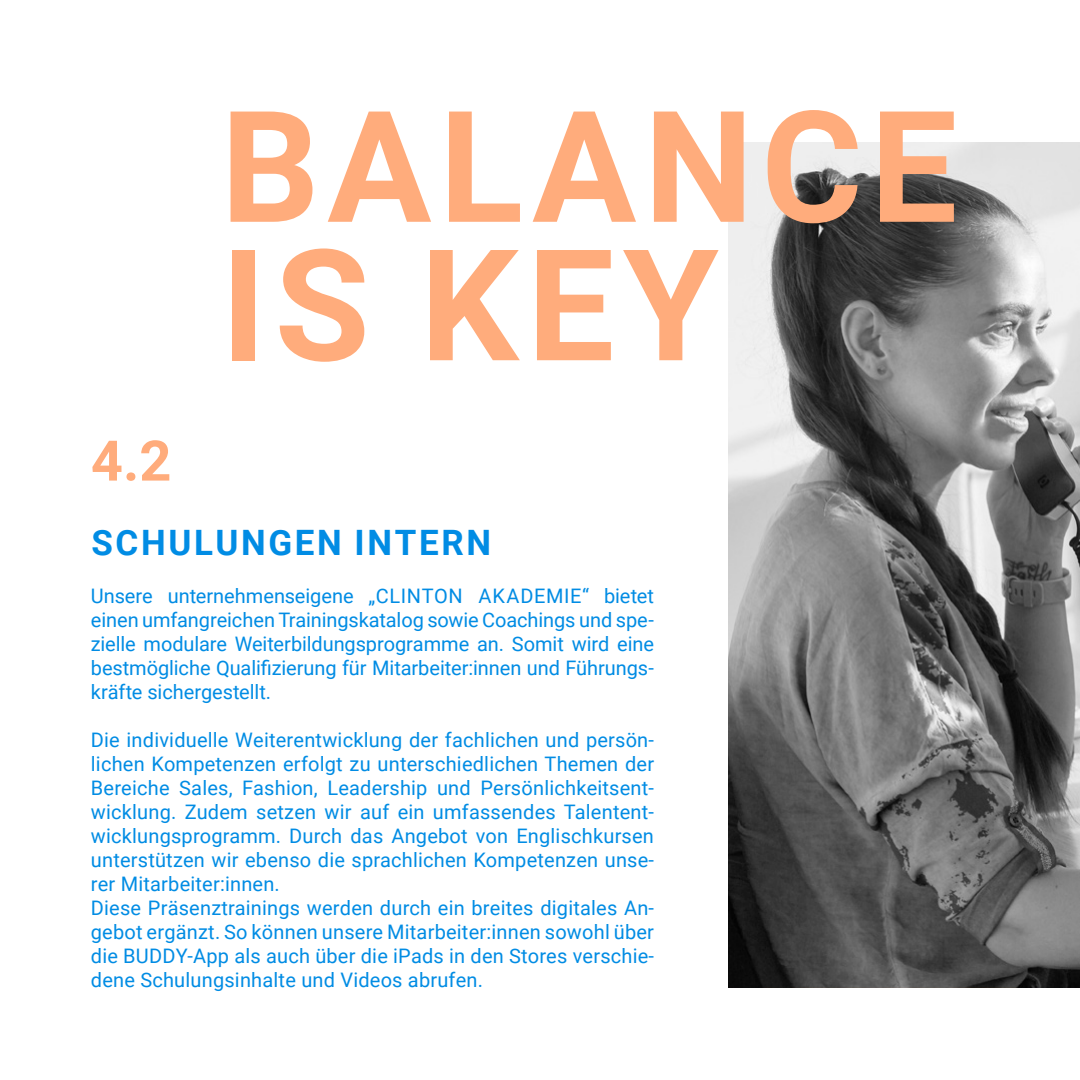
<style>
.page{position:relative;width:1080px;height:1080px;background:#fff}
.page>*{position:absolute;margin:0;border:0;box-sizing:border-box;transform-origin:0 0}
.t1{font:700 155px/138.5px "Roboto";letter-spacing:.05em;color:#ffac7c}
.t2{font:700 56px "Roboto";color:#ffac7c}
.t3{font:700 35px "Roboto";letter-spacing:.075em;color:#018ce4}
.t4{font:20px/24px "Roboto";letter-spacing:.01em;color:#018ce4;text-align:justify}
</style>
<div class="page">
<svg style="left:728px;top:143px;width:352px;height:844px"></svg>
<h2 class="t2" style="left:91px;top:421px;width:82px">4.2</h2>
<h1 class="t1" style="left:221px;top:92px;width:738px">BALANCE<br>IS KEY</h1>
<h3 class="t3" style="left:92px;top:518px;width:401px">SCHULUNGEN INTERN</h3>
<p class="t4" style="left:91px;top:583px;width:565px">Unsere unternehmenseigene „CLINTON AKADEMIE“ bietet einen umfangreichen Trainingskatalog sowie Coachings und spe&shy;zielle modulare Weiterbildungsprogramme an. Somit wird eine bestmögliche Qualifizierung für Mitarbeiter:innen und Führungs&shy;kräfte sichergestellt.</p>
<p class="t4" style="left:91px;top:727px;width:565px;text-align:left">Die individuelle Weiterentwicklung der fachlichen und persön&shy;lichen Kompetenzen erfolgt zu unterschiedlichen Themen der Bereiche Sales, Fashion, Leadership und Persönlichkeitsent&shy;wicklung. Zudem setzen wir auf ein umfassendes Talentent&shy;wicklungsprogramm. Durch das Angebot von Englischkursen unterstützen wir ebenso die sprachlichen Kompetenzen unse&shy;rer Mitarbeiter:innen.<br>Diese Präsenztrainings werden durch ein breites digitales An&shy;gebot ergänzt. So können unsere Mitarbeiter:innen sowohl über die BUDDY-App als auch über die iPads in den Stores verschie&shy;dene Schulungsinhalte und Videos abrufen.</p>
</div>
